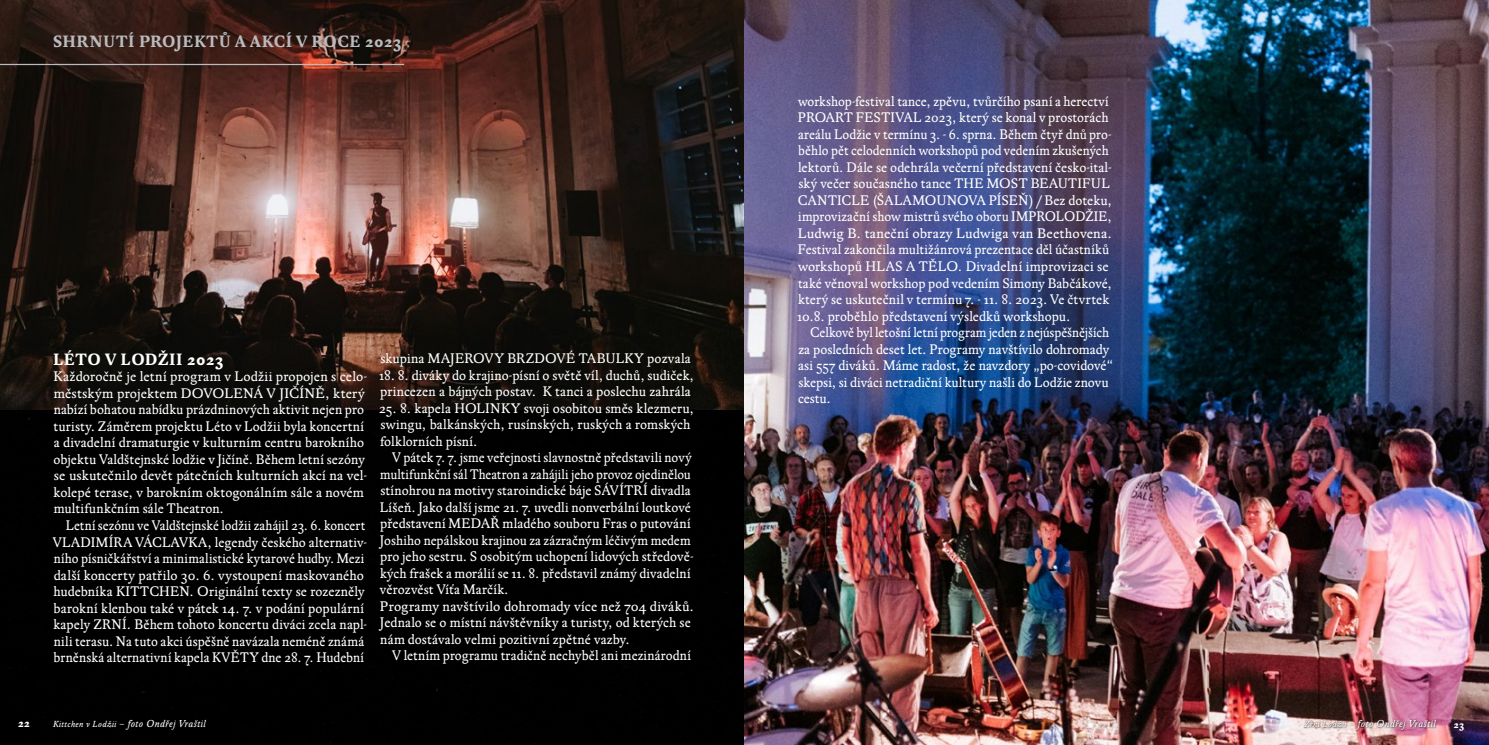
<style>
.page{position:relative;width:1489px;height:745px;background:#fff}
.page>*{position:absolute;margin:0;border:0;box-sizing:border-box;transform-origin:0 0}
.t1{font:700 16.25px "Regula";letter-spacing:.025em;color:#babbbe}
.t2{font:700 16.25px "Regula";letter-spacing:.025em;color:#fff}
.t3{font:13.75px/16.5px "Regula";letter-spacing:.005em;color:#fff}
.t4{font:13.75px/16.5px "Regula";letter-spacing:.005em;color:#fff;scale:.96 1}
.t5{font:700 11.25px "Regula";color:#fff}
.t6{font:italic 10px "Regula";letter-spacing:.05em;color:#fff}
.t7{font:700 10px "Regula";color:#fff}
.s1{font-size:8.75px}
</style>
<div class="page">
<div style="left:0;top:0;width:744px;height:744px;background:#000"></div>
<img style="left:0;top:0;width:744px;height:409px">
<img style="left:744px;top:0;width:744px;height:744px">
<img style="left:1302px;top:718px;width:134px;height:13px">
<hr style="left:0;top:64px;width:404px;height:1px;background:#babbbe">
<p class="t1" style="left:53px;top:32px;width:349px">SHRNUTÍ PROJEKTŮ A AKCÍ V ROCE 2023</p>
<p class="t2" style="left:53px;top:349px;width:172px">LÉTO V LODŽII 2023</p>
<p class="t3" style="left:53px;top:368px;width:315px">Každoročně je letní program v Lodžii propojen s celo&shy;městským projektem DOVOLENÁ V JIČÍNĚ, který nabízí bohatou nabídku prázdninových aktivit nejen pro turisty. Záměrem projektu Léto v Lodžii byla koncertní a divadelní dramaturgie v kulturním centru barokního objektu Valdštejnské lodžie v Jičíně. Během letní sezóny se uskutečnilo devět pátečních kulturních akcí na vel&shy;kolepé terase, v barokním oktogonálním sále a novém multifunkčním sále Theatron.</p>
<p class="t4" style="left:53px;top:517px;width:329px;text-indent:13px">Letní sezónu ve Valdštejnské lodžii zahájil 23. 6. koncert VLADIMÍRA VÁCLAVKA, legendy českého alternativ&shy;ního písničkářství a minimalistické kytarové hudby. Mezi další koncerty patřilo 30. 6. vystoupení maskovaného hudebníka KITTCHEN. Originální texty se rozezněly barokní klenbou také v pátek 14. 7. v podání populární kapely ZRNÍ. Během tohoto koncertu diváci zcela napl&shy;nili terasu. Na tuto akci úspěšně navázala neméně známá brněnská alternativní kapela KVĚTY dne 28. 7. Hudební</p>
<p class="t3" style="left:380px;top:350px;width:312px">skupina MAJEROVY BRZDOVÉ TABULKY pozvala</p>
<p class="t3" style="left:379px;top:366px;width:316px">18. 8. diváky do krajino-písní o světě víl, duchů, sudiček, princezen a bájných postav. K tanci a poslechu zahrála</p>
<p class="t3" style="left:379px;top:399px;width:317px">25. 8. kapela HOLINKY svoji osobitou směs klezmeru, swingu, balkánských, rusínských, ruských a romských folklorních písní.</p>
<p class="t3" style="left:380px;top:449px;width:315px;text-indent:12px">V pátek 7. 7. jsme veřejnosti slavnostně představili nový multifunkční sál Theatron a zahájili jeho provoz ojedinělou stínohrou na motivy staroindické báje SÁVÍTRÍ divadla Líšeň. Jako další jsme 21. 7. uvedli nonverbální loutkové představení MEDAŘ mladého souboru Fras o putování Joshiho nepálskou krajinou za zázračným léčivým medem pro jeho sestru. S osobitým uchopení lidových středově&shy;kých frašek a morálií se 11. 8. představil známý divadelní věrozvěst Víťa Marčík.</p>
<p class="t3" style="left:380px;top:597px;width:315px">Programy navštívilo dohromady více než 704 diváků.<br>Jednalo se o místní návštěvníky a turisty, od kterých se nám dostávalo velmi pozitivní zpětné vazby.</p>
<p class="t3" style="left:392px;top:647px;width:300px">V letním programu tradičně nechyběl ani mezinárodní</p>
<p class="t3" style="left:797px;top:93px;width:316px">workshop-festival tance, zpěvu, tvůrčího psaní a herectví PROART FESTIVAL 2023, který se konal v prostorách areálu Lodžie v termínu 3. - 6. sprna. Během čtyř dnů pro&shy;běhlo pět celodenních workshopů pod vedením zkušených lektorů. Dále se odehrála večerní představení česko-ital&shy;ský večer současného tance THE MOST BEAUTIFUL CANTICLE (ŠALAMOUNOVA PÍSEŇ) / Bez doteku, improvizační show mistrů svého oboru IMPROLODŽIE, Ludwig B. taneční obrazy Ludwiga van Beethovena.<br>Festival zakončila multižánrová prezentace děl účastníků workshopů HLAS A TĚLO. Divadelní improvizaci se také věnoval workshop pod vedením Simony Babčákové, který se uskutečnil v termínu 7. - 11. 8. 2023. Ve čtvrtek 10.8. proběhlo představení výsledků workshopu.</p>
<p class="t3" style="left:798px;top:324px;width:317px;text-indent:12px">Celkově byl letošní letní program jeden z nejúspěšnějších za posledních deset let. Programy navštívilo dohromady asi 557 diváků. Máme radost, že navzdory „po-covidové“ skepsi, si diváci netradiční kultury našli do Lodžie znovu cestu.</p>
<p class="t6" style="left:53px;top:717px;width:154px"><span class="s1">Kittchen v Lodžii</span> – foto Ondřej Vraštil</p>
<p class="t6" style="left:1304px;top:717px;width:133px"><span class="s1">Zrní Lodžii</span> – foto Ondřej Vraštil</p>
<p class="t5" style="left:18px;top:715px;width:14px">22</p>
<p class="t7" style="left:1453px;top:717px;width:12px">23</p>
</div>
